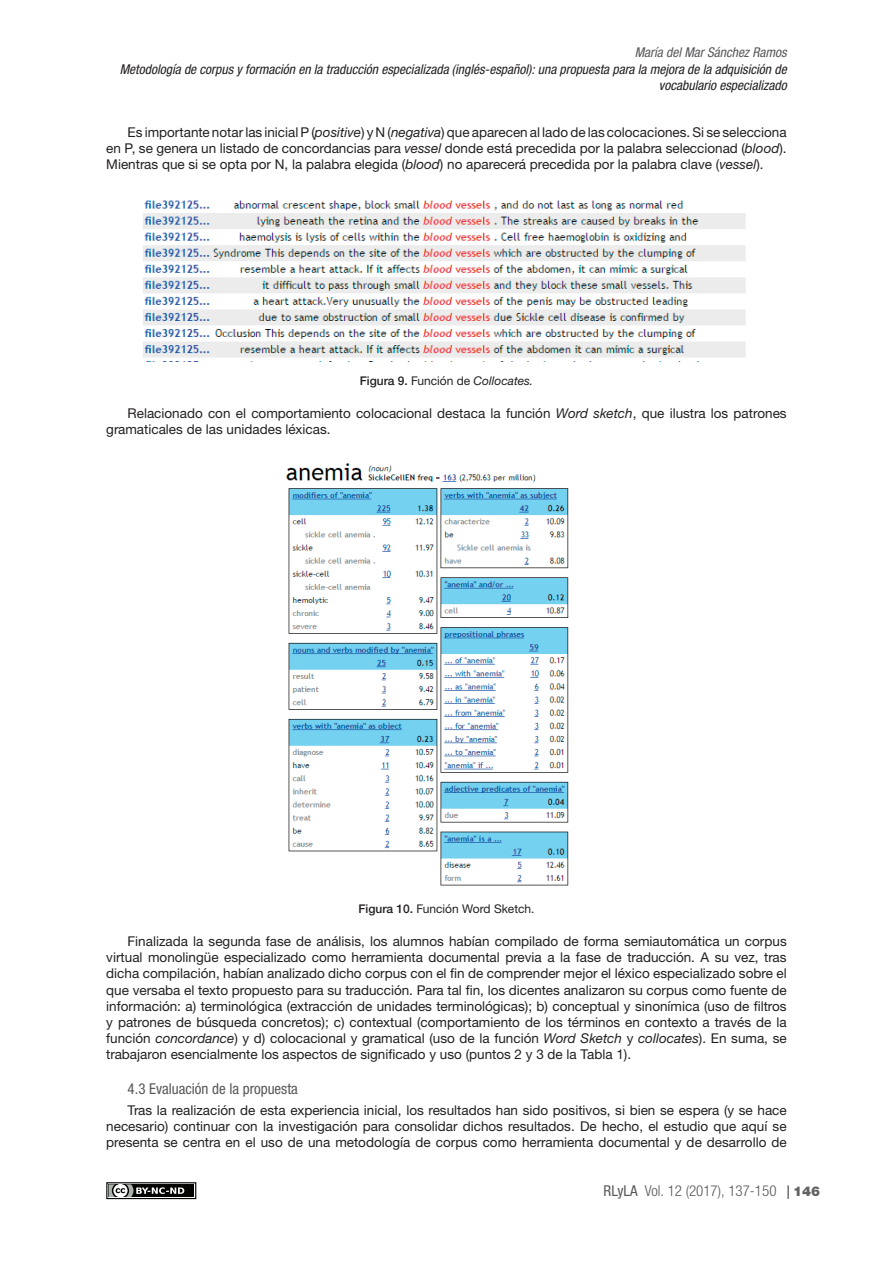
<style>
.page{position:relative;width:893px;height:1263px;background:#fff}
.page>*{position:absolute;margin:0;border:0;box-sizing:border-box;transform-origin:0 0}
.t1{font:300 condensed 15px "Helvetica Neue LTW1 G";color:#57585a}
.RLYLA_TITULO_2{font:condensed 15px "Helvetica Neue LTW1 G";color:#57585a}
.RLYLA_TEXTO_CAST{font:13.5px/16.2px "Helvetica Neue LTW1 G";color:#231f20;text-align:justify}
.t2{font:italic condensed 13.5px/16.2px "Helvetica Neue LTW1 G";color:#231f20;text-align:right}
.t3{font:italic condensed 13.5px "Helvetica Neue LTW1 G";color:#57585a}
.RLYLA_TITULO_IMAGEN{font:italic 12px "Helvetica Neue LTW1 G";color:#231f20}
.RLYLA_TITULO_IMAGEN-2{font:12px "Helvetica Neue LTW1 G";color:#231f20}
.s1{font-style:italic}
.s2{font-weight:500;font-style:normal}
.s3{font-style:normal}
.s4{font-weight:500}
.s5{font-weight:400}
.s6{font-weight:400;font-stretch:normal;font-size:13.5px;color:#231f20}
.s7{font-weight:900;font-stretch:normal;font-size:13.5px;color:#636366}
</style>
<div class="page">
<img style="left:143px;top:200px;width:603px;height:162px">
<img style="left:287px;top:463px;width:282px;height:423px">
<div style="left:106px;top:1182px;width:90px;height:17px;border:1px solid #040503"></div>
<div style="left:109px;top:1184px;width:85px;height:13px;background:#040503"></div>
<svg style="left:106px;top:1182px;width:78px;height:18px"></svg>
<p class="t3" style="left:635px;top:45px;width:153px">María del Mar Sánchez Ramos</p>
<p class="t2" style="left:120px;top:61px;width:668px">Metodología de corpus y formación en la traducción especializada (inglés-español): una propuesta para la mejora de la adquisición de vocabulario especializado</p>
<p class="RLYLA_TEXTO_CAST" style="left:106px;top:123px;width:682px;text-indent:21px">Es importante notar las inicial P (<span class="s1">positive</span>) y N (<span class="s1">negativa</span>) que aparecen al lado de las colocaciones. Si se selecciona en P, se genera un listado de concordancias para <span class="s1">vessel</span> donde está precedida por la palabra seleccionad (<span class="s1">blood</span>).<br>Mientras que si se opta por N, la palabra elegida (<span class="s1">blood</span>) no aparecerá precedida por la palabra clave (<span class="s1">vessel</span>).</p>
<p class="RLYLA_TITULO_IMAGEN" style="left:360px;top:373px;width:175px"><span class="s2">Figura 9.</span> <span class="s3">Función de</span> Collocates.</p>
<p class="RLYLA_TEXTO_CAST" style="left:106px;top:405px;width:682px;text-indent:21px">Relacionado con el comportamiento colocacional destaca la función <span class="s1">Word sketch</span>, que ilustra los patrones gramaticales de las unidades léxicas.</p>
<p class="RLYLA_TITULO_IMAGEN-2" style="left:358px;top:901px;width:178px"><span class="s4">Figura 10.</span> Función Word Sketch.</p>
<p class="RLYLA_TEXTO_CAST" style="left:106px;top:933px;width:682px;text-indent:21px">Finalizada la segunda fase de análisis, los alumnos habían compilado de forma semiautomática un corpus virtual monolingüe especializado como herramienta documental previa a la fase de traducción. A su vez, tras dicha compilación, habían analizado dicho corpus con el fin de comprender mejor el léxico especializado sobre el que versaba el texto propuesto para su traducción. Para tal fin, los dicentes analizaron su corpus como fuente de información: a) terminológica (extracción de unidades terminológicas); b) conceptual y sinonímica (uso de filtros y patrones de búsqueda concretos); c) contextual (comportamiento de los términos en contexto a través de la función <span class="s1">concordance</span>) y d) colocacional y gramatical (uso de la función <span class="s1">Word Sketch</span> y <span class="s1">collocates</span>). En suma, se trabajaron esencialmente los aspectos de significado y uso (puntos 2 y 3 de la Tabla 1).</p>
<p class="RLYLA_TITULO_2" style="left:128px;top:1080px;width:172px">4.3 Evaluación de la propuesta</p>
<p class="RLYLA_TEXTO_CAST" style="left:106px;top:1102px;width:682px;text-indent:21px">Tras la realización de esta experiencia inicial, los resultados han sido positivos, si bien se espera (y se hace necesario) continuar con la investigación para consolidar dichos resultados. De hecho, el estudio que aquí se presenta se centra en el uso de una metodología de corpus como herramienta documental y de desarrollo de</p>
<p class="t1" style="left:604px;top:1182px;width:218px"><span class="s5">RLyLA</span> Vol. 12 (2017), 137-150 <span class="s6">|</span> <span class="s7">146</span></p>
</div>
